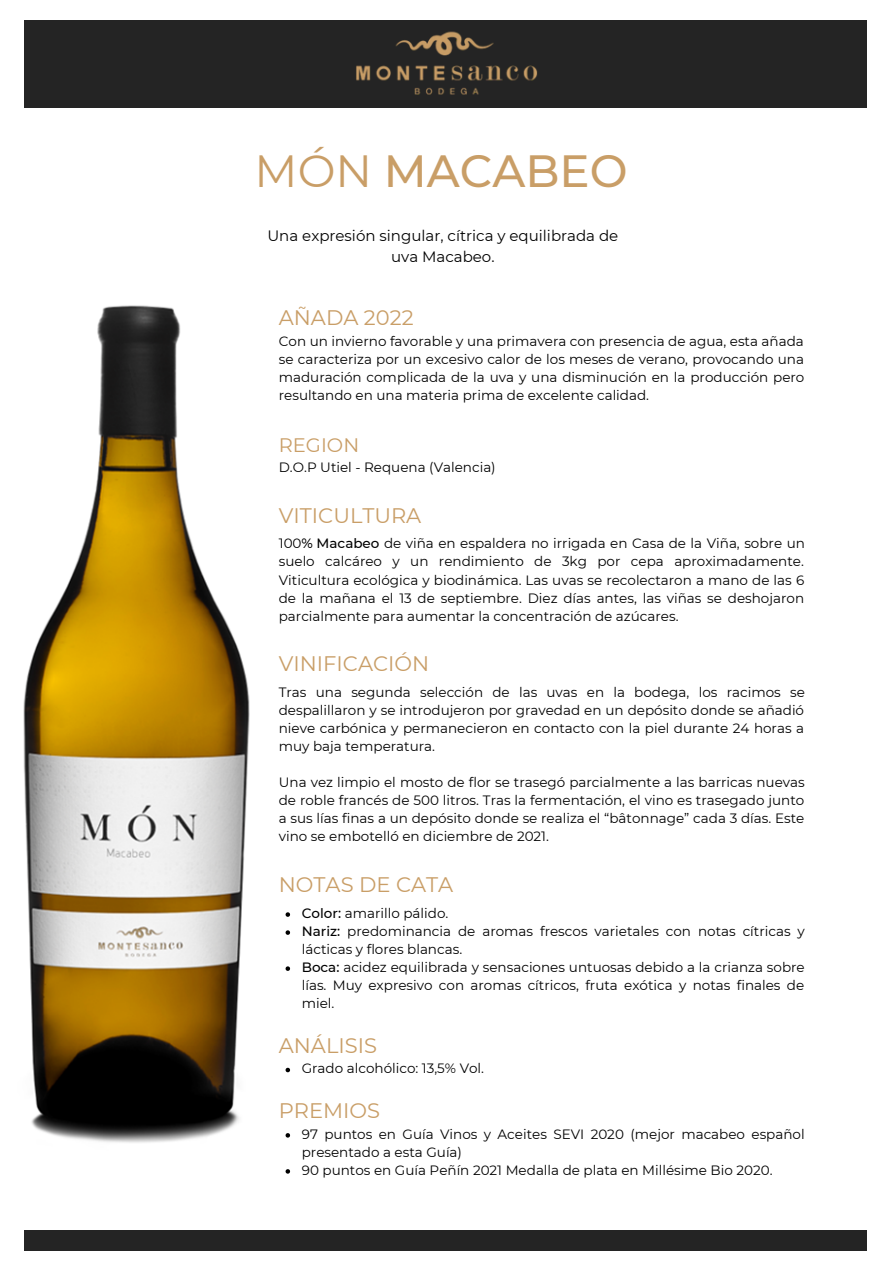
<style>
.page{position:relative;width:894px;height:1264px;background:#fff}
.page>*{position:absolute;margin:0;border:0;box-sizing:border-box;transform-origin:0 0}
.t1{font:500 45px "Montserrat";color:#c99e67}
.t2{font:21px "Montserrat";color:#c99e67}
.t3{font:19.5px "Montserrat";color:#c99e67}
.t4{font:15px/20.2px "Montserrat";color:#000;text-align:center}
.t5{font:13.5px/18px "Montserrat";color:#000;text-align:justify}
.s1{font-weight:400}
.s2{font-weight:500}
</style>
<div class="page">
<div style="left:25px;top:20px;width:842px;height:87px;background:#242424"></div>
<img style="left:356px;top:31px;width:182px;height:64px">
<svg style="left:285px;top:912px;width:5px;height:4px"></svg>
<svg style="left:285px;top:930px;width:5px;height:4px"></svg>
<svg style="left:285px;top:966px;width:5px;height:4px"></svg>
<svg style="left:285px;top:1067px;width:5px;height:5px"></svg>
<svg style="left:285px;top:1133px;width:5px;height:4px"></svg>
<svg style="left:285px;top:1169px;width:5px;height:4px"></svg>
<div style="left:25px;top:1230px;width:842px;height:20px;background:#242424"></div>
<img style="left:23px;top:305px;width:227px;height:838px">
<h1 class="t1" style="left:254px;top:143px;width:374px"><span class="s1">MÓN</span> MACABEO</h1>
<p class="t4" style="left:267px;top:226px;width:352px">Una expresión singular, cítrica y equilibrada de uva Macabeo.</p>
<h2 class="t2" style="left:279px;top:305px;width:136px">AÑADA 2022</h2>
<p class="t5" style="left:279px;top:332px;width:527px">Con un invierno favorable y una primavera con presencia de agua, esta añada se caracteriza por un excesivo calor de los meses de verano, provocando una maduración complicada de la uva y una disminución en la producción pero resultando en una materia prima de excelente calidad.</p>
<h3 class="t3" style="left:279px;top:432px;width:82px">REGION</h3>
<p class="t5" style="left:279px;top:458px;width:218px">D.O.P Utiel - Requena (Valencia)</p>
<h2 class="t2" style="left:279px;top:502px;width:144px">VITICULTURA</h2>
<p class="t5" style="left:279px;top:534px;width:527px">100<span class="s2">% Macabeo</span> de viña en espaldera no irrigada en Casa de la Viña, sobre un suelo calcáreo y un rendimiento de 3kg por cepa aproximadamente.<br>Viticultura ecológica y biodinámica. Las uvas se recolectaron a mano de las 6 de la mañana el 13 de septiembre. Diez días antes, las viñas se deshojaron parcialmente para aumentar la concentración de azúcares.</p>
<h2 class="t2" style="left:279px;top:651px;width:152px">VINIFICACIÓN</h2>
<p class="t5" style="left:279px;top:683px;width:527px">Tras una segunda selección de las uvas en la bodega, los racimos se despalillaron y se introdujeron por gravedad en un depósito donde se añadió nieve carbónica y permanecieron en contacto con la piel durante 24 horas a muy baja temperatura.</p>
<p class="t5" style="left:279px;top:773px;width:527px">Una vez limpio el mosto de flor se trasegó parcialmente a las barricas nuevas de roble francés de 500 litros. Tras la fermentación, el vino es trasegado junto a sus lías finas a un depósito donde se realiza el “bâtonnage” cada 3 días. Este vino se embotelló en diciembre de 2021.</p>
<h2 class="t2" style="left:279px;top:871px;width:176px">NOTAS DE CATA</h2>
<p class="t5" style="left:302px;top:904px;width:504px;text-align:left"><span class="s2">Color:</span> amarillo pálido.<br><span class="s2">Nariz:</span> predominancia de aromas frescos varietales con notas cítricas y lácticas y flores blancas.<br><span class="s2">Boca:</span> acidez equilibrada y sensaciones untuosas debido a la crianza sobre lías. Muy expresivo con aromas cítricos, fruta exótica y notas finales de miel.</p>
<h2 class="t2" style="left:279px;top:1032px;width:100px">ANÁLISIS</h2>
<p class="t5" style="left:302px;top:1059px;width:184px">Grado alcohólico: 13,5% Vol.</p>
<h2 class="t2" style="left:279px;top:1098px;width:103px">PREMIOS</h2>
<p class="t5" style="left:302px;top:1124px;width:504px;text-align:left">97 puntos en Guía Vinos y Aceites SEVI 2020 (mejor macabeo español presentado a esta Guía)<br>90 puntos en Guía Peñín 2021 Medalla de plata en Millésime Bio 2020.</p>
</div>
